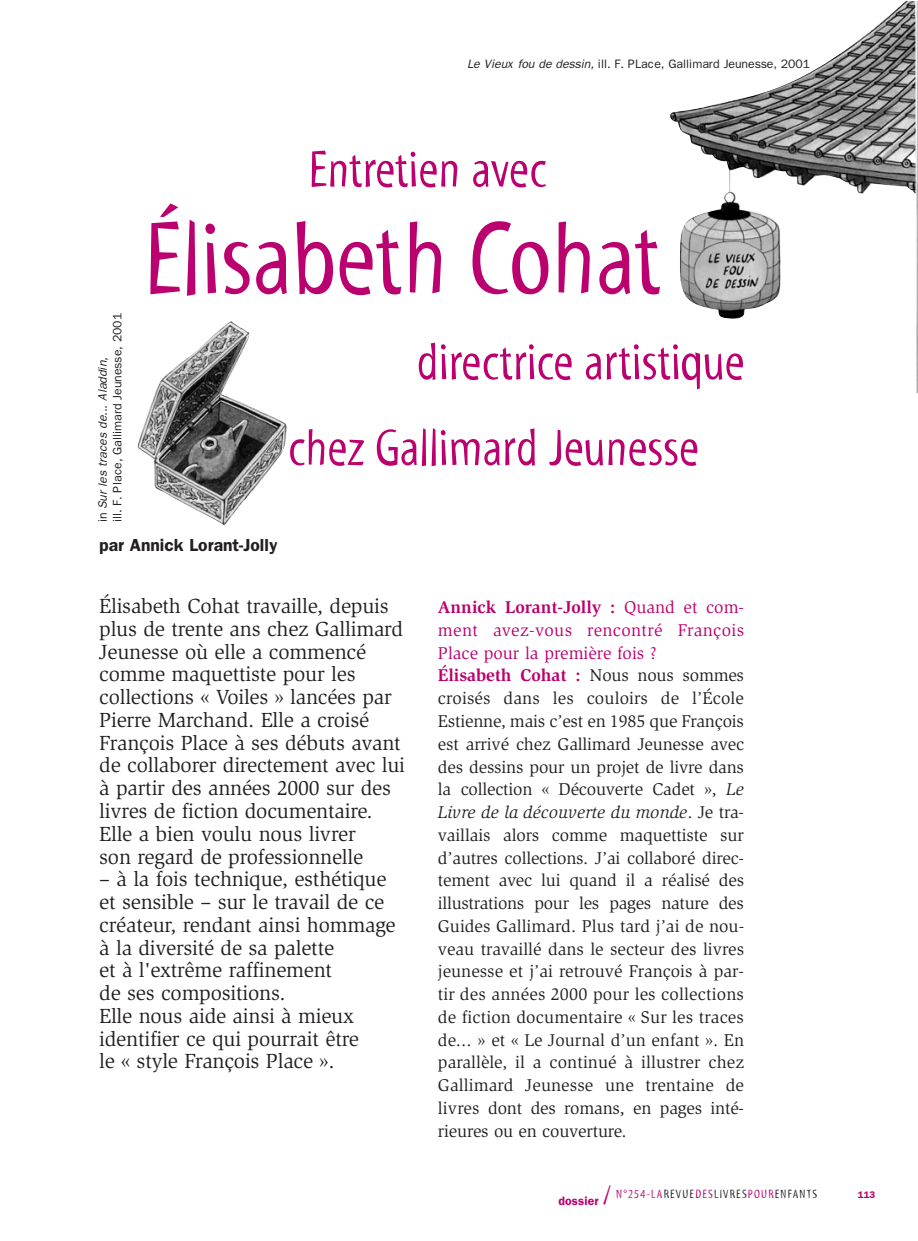
<style>
.page{position:relative;width:918px;height:1241px;background:#fff}
.page>*{position:absolute;margin:0;border:0;box-sizing:border-box;transform-origin:0 0}
.t1{font:105px "Myriad Tilt";color:#bb016f}
.t2{font:52.5px/85.8px "Myriad Tilt";color:#bb016f}
.t3{font:21px/22.8px "Slimbach";letter-spacing:-.01em;color:#231f20}
.t4{font:17.5px/22.8px "Slimbach";letter-spacing:-.005em;color:#231f20}
.t5{font:600 17.5px "Franklin Gothic";color:#231f20}
.t6{font:12.25px/14.7px "Franklin Gothic";letter-spacing:-.005em;color:#231f20}
.t7{font:12.25px "Myriad Tilt";letter-spacing:.1em;color:#231f20}
.t8{font:600 9.62px "Franklin Gothic";color:#bb016f}
.s1{font-style:italic}
.s2{font-weight:700;color:#bb016f}
.s3{color:#bb016f}
.s4{font-family:"Franklin Gothic";font-weight:600;color:#bb016f}
.s5{font-size:26.25px;color:#bb016f}
</style>
<div class="page">
<img style="left:138px;top:321px;width:149px;height:204px">
<img style="left:670px;top:1px;width:248px;height:392px">
<p class="t6" style="left:467px;top:56px;width:344px"><span class="s1">Le Vieux fou de dessin,</span> ill. F. PLace, Gallimard Jeunesse, 2001</p>
<p class="t6" style="left:95px;top:522px;width:211px;rotate:-90deg">in <span class="s1">Sur les traces de... Aladdin,<br></span>ill. F. Place, Gallimard Jeunesse, 2001</p>
<h2 class="t2" style="left:308px;top:130px;width:240px">Entretien avec</h2>
<h1 class="t1" style="left:143px;top:220px;width:520px">Élisabeth Cohat</h1>
<h2 class="t2" style="left:288px;top:323px;width:458px;text-indent:129px">directrice artistique chez Gallimard Jeunesse</h2>
<p class="t5" style="left:99px;top:534px;width:180px">par Annick Lorant-Jolly</p>
<p class="t3" style="left:99px;top:596px;width:307px">Élisabeth Cohat travaille, depuis plus de trente ans chez Gallimard<br>Jeunesse où elle a commencé comme maquettiste pour les collections « Voiles » lancées par<br>Pierre Marchand. Elle a croisé<br>François Place à ses débuts avant de collaborer directement avec lui à partir des années 2000 sur des livres de fiction documentaire.<br>Elle a bien voulu nous livrer<br>son regard de professionnelle</p>
<p class="t3" style="left:99px;top:869px;width:298px">– à la fois technique, esthétique et sensible – sur le travail de ce créateur, rendant ainsi hommage à la diversité de sa palette<br>et à l'extrême raffinement<br>de ses compositions.<br>Elle nous aide ainsi à mieux identifier ce qui pourrait être<br>le « style François Place ».</p>
<p class="t4" style="left:438px;top:597px;width:308px"><span class="s2">Annick Lorant-Jolly :</span> <span class="s3">Quand et com&shy;ment avez-vous rencontré François Place pour la première fois ?<br></span><span class="s2">Élisabeth Cohat :</span> Nous nous sommes croisés dans les couloirs de l’École Estienne, mais c’est en 1985 que François est arrivé chez Gallimard Jeunesse avec des dessins pour un projet de livre dans la collection « Découverte Cadet », <span class="s1">Le Livre de la découverte du monde</span>. Je tra&shy;vaillais alors comme maquettiste sur d’autres collections. J’ai collaboré direc&shy;tement avec lui quand il a réalisé des illustrations pour les pages nature des Guides Gallimard. Plus tard j’ai de nou&shy;veau travaillé dans le secteur des livres jeunesse et j’ai retrouvé François à par&shy;tir des années 2000 pour les collections de fiction documentaire « Sur les traces de... » et « Le Journal d’un enfant ». En parallèle, il a continué à illustrer chez Gallimard Jeunesse une trentaine de livres dont des romans, en pages inté&shy;rieures ou en couverture.</p>
<p class="t7" style="left:558px;top:1188px;width:260px"><span class="s4">dossier</span> <span class="s5">/</span> <span class="s3">N°254-LA</span>REVUE<span class="s3">DES</span>LIVRES<span class="s3">POUR</span>ENFANTS</p>
<p class="t8" style="left:858px;top:1188px;width:19px">113</p>
</div>
